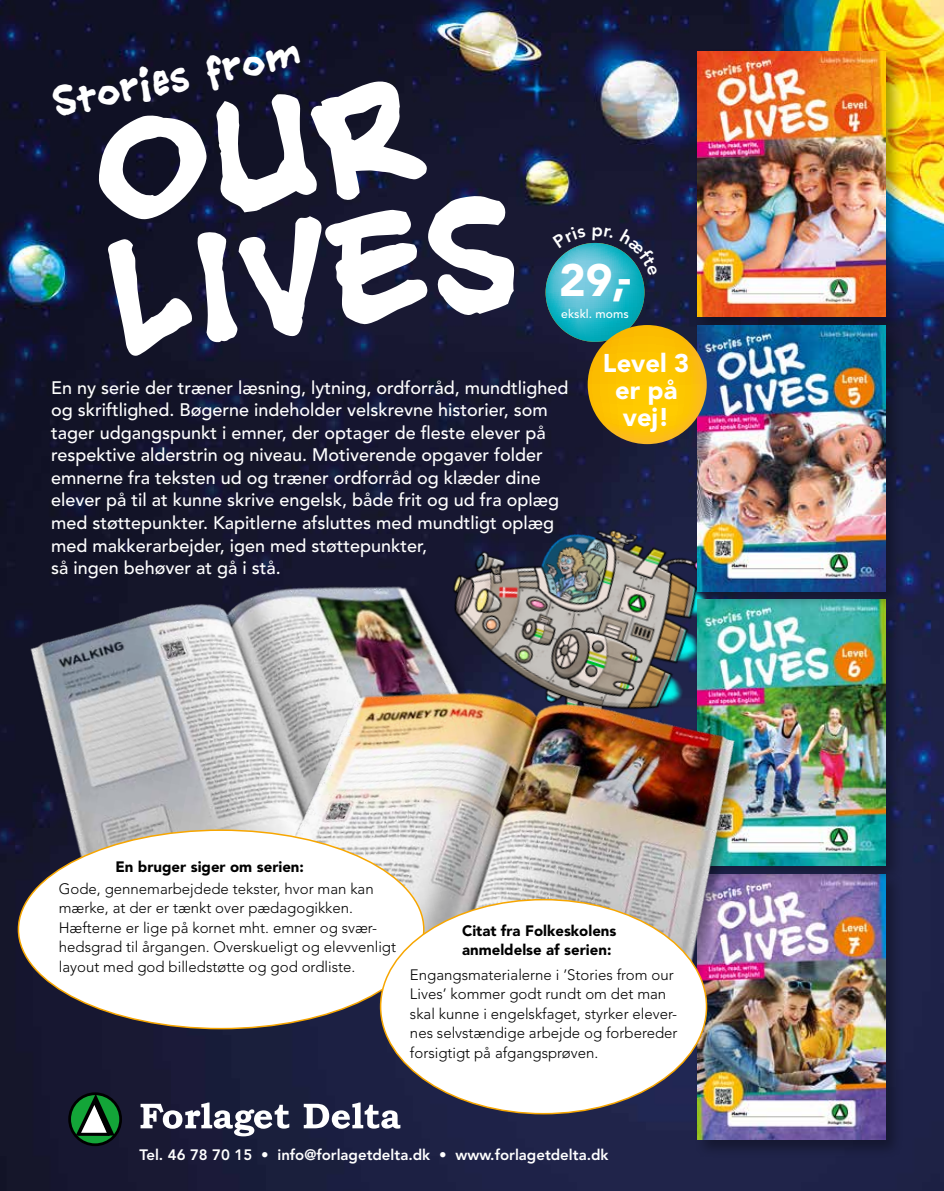
<style>
.page{position:relative;width:944px;height:1191px;background:#fff}
.page>*{position:absolute;margin:0;border:0;box-sizing:border-box;transform-origin:0 0}
.t1{font:700 137.55px/127.1px "Ashcan BB";color:#fff}
.t2{font:900 45.15px "Avenir LT Std";color:#fff}
.t3{font:700 35.7px "Ashcan BB";color:#fff}
.t4{font:900 25.5px/27px "Avenir";color:#fff;text-align:center}
.t5{font:500 18px/22.5px "Avenir LT Std";color:#fff}
.t6{font:300 15px/19.5px "Avenir LT Std";color:#000}
.t7{font:900 15px/19.5px "Avenir LT Std";color:#000}
.t8{font:800 15px "Avenir";color:#fff}
.t9{font:500 12.15px "Avenir LT Std";color:#fff}
</style>
<div class="page">
<img style="left:0;top:0;width:944px;height:1191px">
<div style="left:694px;top:48px;width:209px;height:287px;background:#000;opacity:.33"></div>
<img style="left:697px;top:51px;width:188px;height:266px">
<div style="left:694px;top:871px;width:209px;height:287px;background:#000;opacity:.33"></div>
<img style="left:697px;top:883px;width:188px;height:257px">
<img style="left:0;top:480px;width:622px;height:538px">
<svg style="left:304px;top:1123px;width:96px;height:5px"></svg>
<svg style="left:141px;top:1102px;width:148px;height:34px"></svg>
<svg style="left:70px;top:1093px;width:51px;height:51px"></svg>
<div style="left:68px;top:1092px;width:54px;height:54px;border:3px solid #000;border-radius:50%"></div>
<svg style="left:76px;top:1094px;width:39px;height:42px"></svg>
<img style="left:416px;top:483px;width:278px;height:129px">
<div style="left:694px;top:597px;width:209px;height:286px;background:#000;opacity:.33"></div>
<img style="left:697px;top:609px;width:188px;height:256px">
<img style="left:147px;top:612px;width:657px;height:511px">
<div style="left:694px;top:322px;width:209px;height:287px;background:#000;opacity:.33"></div>
<img style="left:697px;top:325px;width:188px;height:266px">
<svg style="left:546px;top:243px;width:98px;height:99px;background:#3dbacc"></svg>
<svg style="left:588px;top:325px;width:119px;height:119px;background:#fbc104"></svg>
<div style="left:18px;top:830px;width:406px;height:198px;background:#fff;border-radius:50%"></div>
<div style="left:381px;top:899px;width:325px;height:214px;background:#fff;border-radius:50%"></div>
<svg style="left:553px;top:226px;width:33px;height:22px"></svg>
<svg style="left:593px;top:227px;width:20px;height:13px"></svg>
<svg style="left:619px;top:229px;width:39px;height:47px;background:#193a55"></svg>
<h3 class="t3" style="left:49px;top:79px;width:253px;rotate:-11deg">Stories from</h3>
<h1 class="t1" style="left:87px;top:116px;width:412px;rotate:-7deg">OUR<br>LIVES</h1>
<h2 class="t2" style="left:559px;top:253px;width:73px">29,-</h2>
<p class="t9" style="left:561px;top:306px;width:69px">ekskl. moms</p>
<h3 class="t4" style="left:603px;top:349px;width:88px">Level 3 er på vej!</h3>
<p class="t5" style="left:51px;top:377px;width:519px">En ny serie der træner læsning, lytning, ordforråd, mundtlighed og skriftlighed. Bøgerne indeholder velskrevne historier, som tager udgangspunkt i emner, der optager de fleste elever på respektive alderstrin og niveau. Motiverende opgaver folder emnerne fra teksten ud og træner ordforråd og klæder dine elever på til at kunne skrive engelsk, både frit og ud fra oplæg med støttepunkter. Kapitlerne afsluttes med mundtligt oplæg med makkerarbejder, igen med støttepunkter,<br>så ingen behøver at gå i stå.</p>
<p class="t7" style="left:115px;top:856px;width:190px">En bruger siger om serien:</p>
<p class="t6" style="left:59px;top:879px;width:339px">Gode, gennemarbejdede tekster, hvor man kan mærke, at der er tænkt over pædagogikken.<br>Hæfterne er lige på kornet mht. emner og svær&shy;hedsgrad til årgangen. Overskueligt og elevvenligt layout med god billedstøtte og god ordliste.</p>
<p class="t7" style="left:462px;top:920px;width:156px">Citat fra Folkeskolens anmeldelse af serien:</p>
<p class="t6" style="left:410px;top:964px;width:269px">Engangsmaterialerne i ’Stories from our Lives’ kommer godt rundt om det man skal kunne i engelskfaget, styrker elever&shy;nes selvstændige arbejde og forbereder forsigtigt på afgangsprøven.</p>
<p class="t8" style="left:140px;top:1145px;width:471px">Tel. 46 78 70 15 • info@forlagetdelta.dk • www.forlagetdelta.dk</p>
</div>
